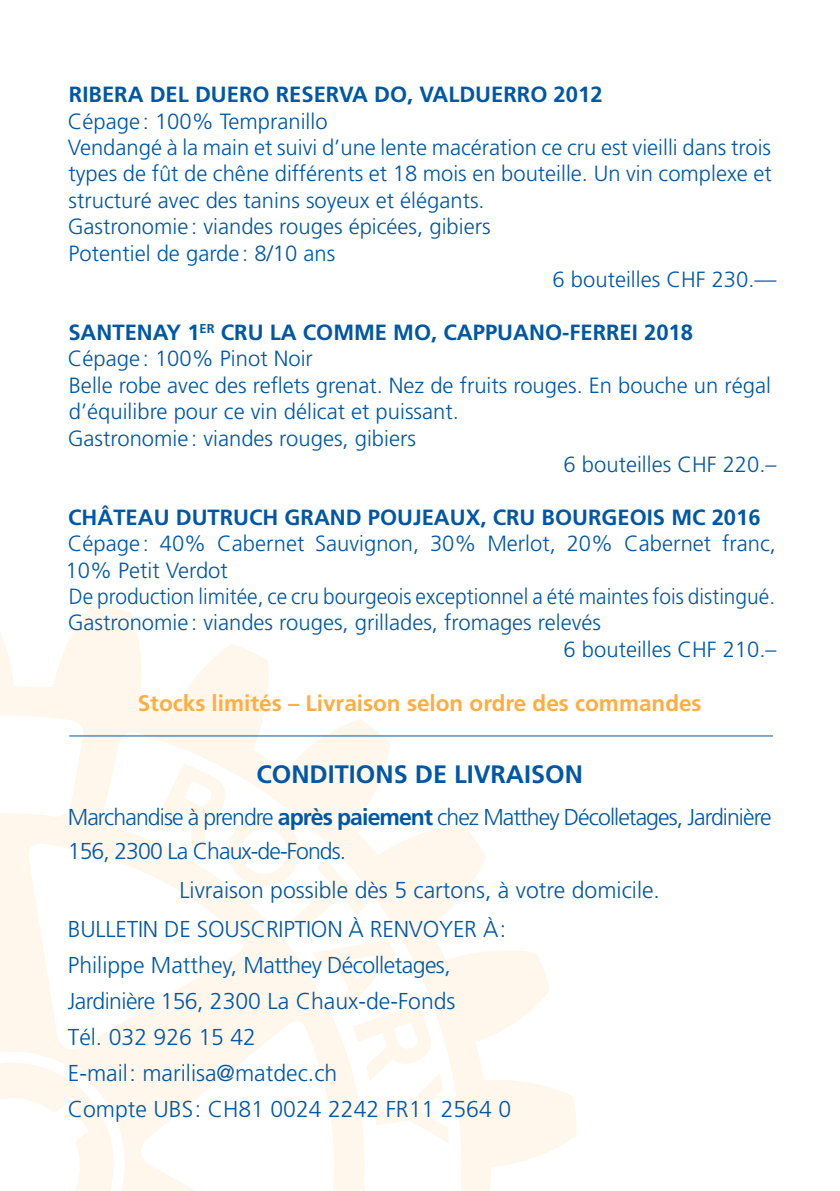
<style>
.page{position:relative;width:840px;height:1191px;background:#fff}
.page>*{position:absolute;margin:0;border:0;box-sizing:border-box;transform-origin:0 0}
.t1{font:700 25.2px "Frutiger";color:#0057a4}
.t2{font:300 23px "Frutiger";letter-spacing:-.01em;color:#0057a4}
.t3{font:300 23px/34px "Frutiger";letter-spacing:-.04em;color:#0057a4}
.Description{font:700 22.6px "Frutiger";color:#ffad40}
.Description-2{font:300 22px/26.4px "Frutiger";color:#0057a4}
.Vin{font:700 22px "Frutiger";color:#0057a4}
.Description-3{font:300 22px "Frutiger";color:#0057a4;scale:.95 1}
.Prix{font:300 22px "Frutiger";color:#0057a4}
.s1{font-weight:700}
</style>
<div class="page">
<svg style="left:0;top:605px;width:576px;height:586px"></svg>
<hr style="left:69px;top:735px;width:703px;height:1px;background:#0057a4">
<p class="Vin" style="left:69px;top:82px;width:535px">RIBERA DEL DUERO RESERVA DO, VALDUERRO 2012</p>
<p class="Description-2" style="left:68px;top:108px;width:261px">Cépage : 100% Tempranillo</p>
<p class="Description-2" style="left:68px;top:134px;width:705px;text-align:justify">Vendangé à la main et suivi d’une lente macération ce cru est vieilli dans trois types de fût de chêne différents et 18 mois en bouteille. Un vin complexe et structuré avec des tanins soyeux et élégants.</p>
<p class="Description-2" style="left:68px;top:213px;width:424px">Gastronomie: viandes rouges épicées, gibiers</p>
<p class="Description-2" style="left:69px;top:240px;width:268px">Potentiel de garde: 8/10 ans</p>
<p class="Prix" style="left:552px;top:267px;width:225px">6 bouteilles CHF 230.––</p>
<p class="Vin" style="left:68px;top:319px;width:626px">SANTENAY 1<sup>ER</sup> CRU LA COMME MO, CAPPUANO-FERREI 2018</p>
<p class="Description-2" style="left:68px;top:345px;width:246px">Cépage : 100% Pinot Noir</p>
<p class="Description-2" style="left:69px;top:372px;width:703px">Belle robe avec des reflets grenat. Nez de fruits rouges. En bouche un régal d’équilibre pour ce vin délicat et puissant.</p>
<p class="Description-2" style="left:68px;top:425px;width:349px">Gastronomie: viandes rouges, gibiers</p>
<p class="Prix" style="left:563px;top:452px;width:214px">6 bouteilles CHF 220.–</p>
<p class="Vin" style="left:68px;top:504px;width:693px">CHÂTEAU DUTRUCH GRAND POUJEAUX, CRU BOURGEOIS MC 2016</p>
<p class="Description-2" style="left:65px;top:530px;width:711px">Cépage : 40% Cabernet Sauvignon, 30% Merlot, 20% Cabernet franc,<br>10% Petit Verdot</p>
<p class="Description-3" style="left:69px;top:584px;width:744px">De production limitée, ce cru bourgeois exceptionnel a été maintes fois distingué.</p>
<p class="Description-2" style="left:68px;top:609px;width:534px">Gastronomie: viandes rouges, grillades, fromages relevés</p>
<p class="Prix" style="left:563px;top:637px;width:214px">6 bouteilles CHF 210.–</p>
<p class="Description" style="left:138px;top:689px;width:565px">Stocks limités – Livraison selon ordre des commandes</p>
<p class="t1" style="left:256px;top:759px;width:328px">CONDITIONS DE LIVRAISON</p>
<p class="t3" style="left:68px;top:799px;width:704px">Marchandise à prendre <span class="s1">après paiement</span> chez Matthey Décolletages, Jardinière<br>156, 2300 La Chaux-de-Fonds.</p>
<p class="t2" style="left:179px;top:876px;width:482px">Livraison possible dès 5 cartons, à votre domicile.</p>
<p class="t2" style="left:68px;top:915px;width:439px">BULLETIN DE SOUSCRIPTION À RENVOYER À:</p>
<p class="t2" style="left:68px;top:951px;width:384px">Philippe Matthey, Matthey Décolletages,</p>
<p class="t2" style="left:68px;top:987px;width:389px">Jardinière 156, 2300 La Chaux-de-Fonds</p>
<p class="t2" style="left:68px;top:1023px;width:189px">Tél. 032 926 15 42</p>
<p class="t2" style="left:68px;top:1059px;width:271px">E-mail: marilisa@matdec.ch</p>
<p class="t2" style="left:68px;top:1095px;width:444px">Compte UBS: CH81 0024 2242 FR11 2564 0</p>
</div>
